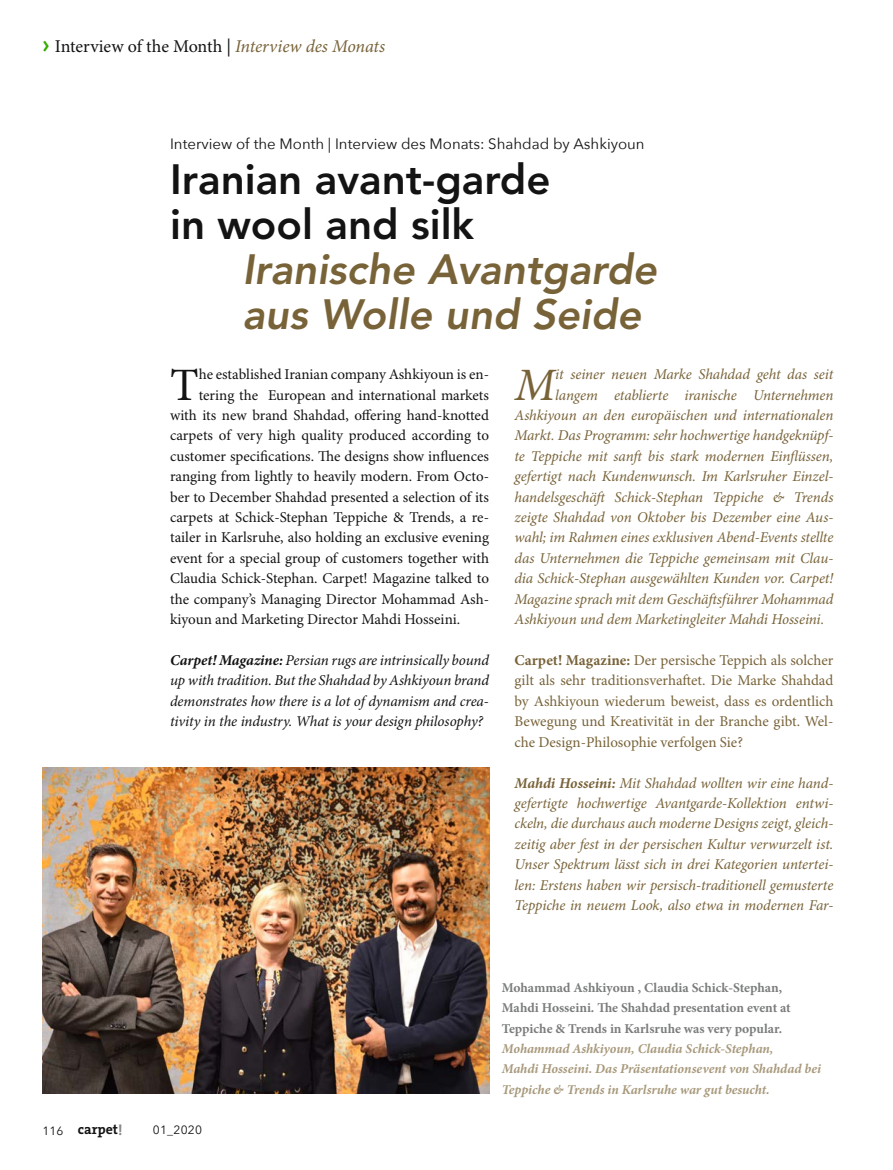
<style>
.page{position:relative;width:893px;height:1170px;background:#fff}
.page>*{position:absolute;margin:0;border:0;box-sizing:border-box;transform-origin:0 0}
.t1{font:italic 46.5px "Minion Pro";color:#786339}
.t2{font:46.35px "Minion Pro";color:#141314}
.t3{font:italic 800 42px/45px "Avenir LT Std";color:#786339}
.t4{font:800 42px/45px "Avenir LT Std";color:#141314}
.t5{font:18px "Minion Pro";letter-spacing:-.005em;color:#141314}
.t6{font:italic 15px/20.4px "Minion Pro";letter-spacing:-.005em;color:#786339;text-align:justify}
.t7{font:15px "Minion Pro";letter-spacing:-.005em;color:#141314}
.t8{font:15px/20.4px "Minion Pro";color:#786339;text-align:justify}
.t9{font:italic 15px/20.4px "Minion Pro";letter-spacing:-.01em;color:#141314;text-align:justify}
.t10{font:15px "Avenir Next";color:#141314}
.t11{font:700 13.95px "The Serif";color:#141314}
.t12{font:italic 700 13.5px/20.4px "Minion Pro";letter-spacing:-.005em;color:#a8997c}
.t13{font:700 13.5px/20.4px "Minion Pro";color:#7a7c7d}
.t14{font:12px "Avenir Next";letter-spacing:.02em;color:#141314}
.s1{font-family:"Avenir Next";font-weight:600;font-size:24px;color:#34ac00}
.s2{font-style:italic;color:#786339}
.s3{font-weight:700}
.s4{font-family:"Avenir Next";font-weight:400;font-size:12px}
.s5{font-size:14.7px;color:#868789}
</style>
<div class="page">
<img style="left:43px;top:767px;width:446px;height:326px">
<p class="t5" style="left:43px;top:36px;width:344px"><span class="s1">›</span> Interview of the Month | <span class="s2">Interview des Monats</span></p>
<p class="t10" style="left:170px;top:134px;width:476px">Interview of the Month | Interview des Monats: Shahdad by Ashkiyoun</p>
<h3 class="t4" style="left:170px;top:157px;width:382px">Iranian avant-garde in wool and silk</h3>
<h3 class="t3" style="left:242px;top:247px;width:416px">Iranische Avantgarde aus Wolle und Seide</h3>
<h2 class="t2" style="left:170px;top:357px;width:30px">T</h2>
<p class="t7" style="left:199px;top:365px;width:292px">he established Iranian company Ashkiyoun is en-</p>
<p class="t7" style="left:199px;top:386px;width:292px">tering the European and international markets</p>
<p class="t7" style="left:170px;top:406px;width:320px">with its new brand Shahdad, offering hand-knotted</p>
<p class="t7" style="left:170px;top:426px;width:320px">carpets of very high quality produced according to</p>
<p class="t7" style="left:170px;top:447px;width:320px">customer specifications. The designs show influences</p>
<p class="t7" style="left:170px;top:467px;width:320px">ranging from lightly to heavily modern. From Octo-</p>
<p class="t7" style="left:170px;top:488px;width:320px">ber to December Shahdad presented a selection of its</p>
<p class="t7" style="left:170px;top:508px;width:320px">carpets at Schick-Stephan Teppiche &amp; Trends, a re-</p>
<p class="t7" style="left:170px;top:528px;width:320px">tailer in Karlsruhe, also holding an exclusive evening</p>
<p class="t7" style="left:170px;top:549px;width:320px">event for a special group of customers together with</p>
<p class="t7" style="left:170px;top:569px;width:320px">Claudia Schick-Stephan. Carpet! Magazine talked to</p>
<p class="t7" style="left:170px;top:590px;width:320px">the company’s Managing Director Mohammad Ash-</p>
<p class="t7" style="left:170px;top:610px;width:292px">kiyoun and Marketing Director Mahdi Hosseini.</p>
<p class="t9" style="left:170px;top:650px;width:320px"><span class="s3">Carpet! Magazine:</span> Persian rugs are intrinsically bound up with tradition. But the Shahdad by Ashkiyoun brand demonstrates how there is a lot of dynamism and crea&shy;tivity in the industry. What is your design philosophy?</p>
<h1 class="t1" style="left:514px;top:357px;width:42px">M</h1>
<p class="t6" style="left:555px;top:364px;width:280px">it seiner neuen Marke Shahdad geht das seit</p>
<p class="t6" style="left:555px;top:385px;width:280px">langem etablierte iranische Unternehmen</p>
<p class="t6" style="left:514px;top:405px;width:320px">Ashkiyoun an den europäischen und internationalen</p>
<p class="t6" style="left:514px;top:426px;width:320px">Markt. Das Programm: sehr hochwertige handgeknüpf-</p>
<p class="t6" style="left:514px;top:446px;width:320px">te Teppiche mit sanft bis stark modernen Einflüssen,</p>
<p class="t6" style="left:514px;top:467px;width:320px">gefertigt nach Kundenwunsch. Im Karlsruher Einzel-</p>
<p class="t6" style="left:514px;top:487px;width:320px">handelsgeschäft Schick-Stephan Teppiche &amp; Trends</p>
<p class="t6" style="left:514px;top:507px;width:320px">zeigte Shahdad von Oktober bis Dezember eine Aus-</p>
<p class="t6" style="left:514px;top:528px;width:320px">wahl; im Rahmen eines exklusiven Abend-Events stellte</p>
<p class="t6" style="left:514px;top:548px;width:320px">das Unternehmen die Teppiche gemeinsam mit Clau-</p>
<p class="t6" style="left:514px;top:569px;width:320px">dia Schick-Stephan ausgewählten Kunden vor. Carpet!</p>
<p class="t6" style="left:514px;top:589px;width:320px">Magazine sprach mit dem Geschäftsführer Mohammad</p>
<p class="t6" style="left:514px;top:609px;width:311px">Ashkiyoun und dem Marketingleiter Mahdi Hosseini.</p>
<p class="t8" style="left:514px;top:650px;width:320px"><span class="s3">Carpet! Magazine:</span> Der persische Teppich als solcher gilt als sehr traditionsverhaftet. Die Marke Shahdad by Ashkiyoun wiederum beweist, dass es ordentlich Bewegung und Kreativität in der Branche gibt. Wel&shy;che Design-Philosophie verfolgen Sie?</p>
<p class="t6" style="left:514px;top:773px;width:320px"><span class="s3">Mahdi Hosseini:</span> Mit Shahdad wollten wir eine hand&shy;gefertigte hochwertige Avantgarde-Kollektion entwi&shy;ckeln, die durchaus auch moderne Designs zeigt, gleich&shy;zeitig aber fest in der persischen Kultur verwurzelt ist.<br>Unser Spektrum lässt sich in drei Kategorien untertei&shy;len: Erstens haben wir persisch-traditionell gemusterte Teppiche in neuem Look, also etwa in modernen Far-</p>
<p class="t11" style="left:43px;top:1117px;width:82px"><span class="s4">116</span> carpet<span class="s5">!</span></p>
<p class="t14" style="left:153px;top:1122px;width:51px">01_2020</p>
<p class="t13" style="left:502px;top:976px;width:291px">Mohammad Ashkiyoun , Claudia Schick-Stephan,<br>Mahdi Hosseini. The Shahdad presentation event at<br>Teppiche &amp; Trends in Karlsruhe was very popular.</p>
<p class="t12" style="left:502px;top:1038px;width:321px">Mohammad Ashkiyoun, Claudia Schick-Stephan,<br>Mahdi Hosseini. Das Präsentationsevent von Shahdad bei<br>Teppiche &amp; Trends in Karlsruhe war gut besucht.</p>
</div>
